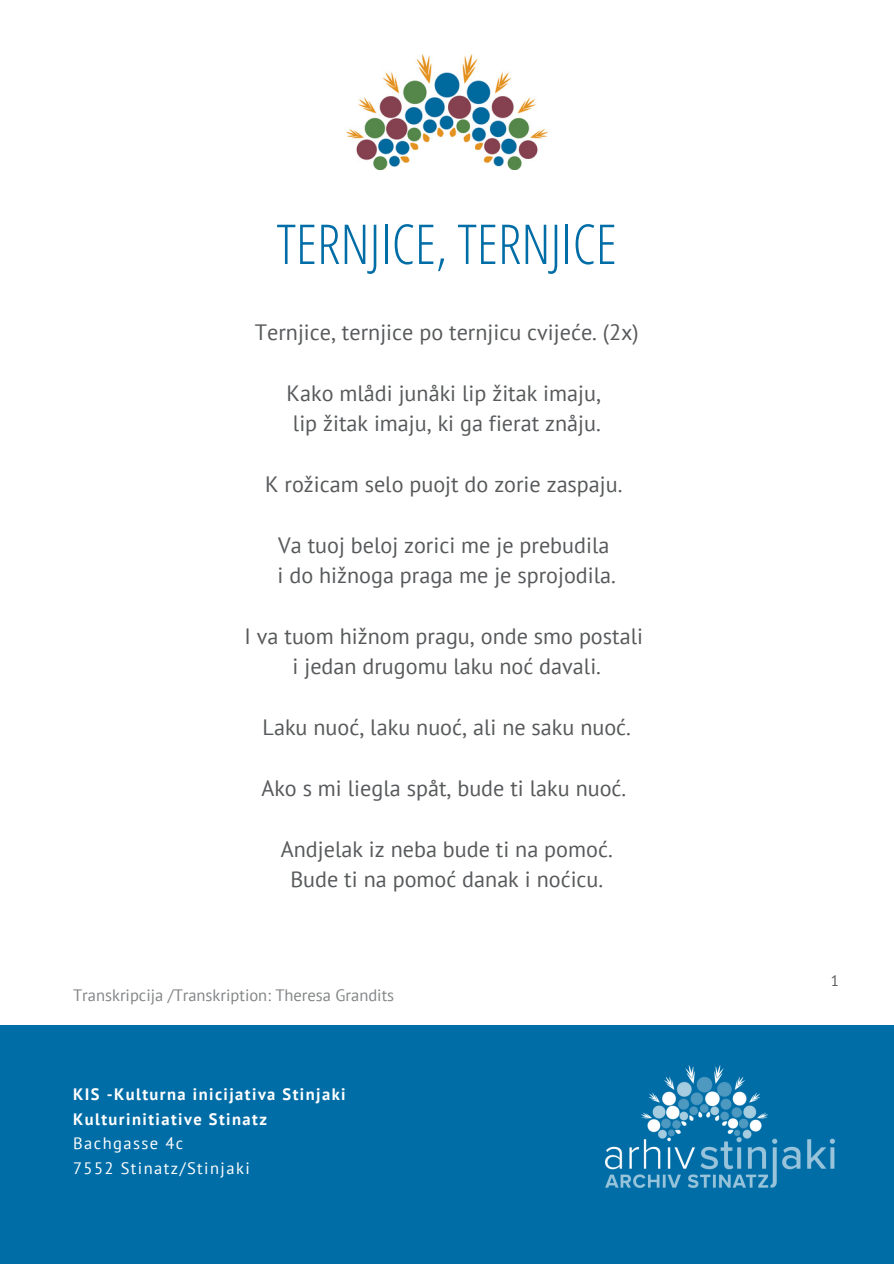
<style>
.page{position:relative;width:894px;height:1264px;background:#fff}
.page>*{position:absolute;margin:0;border:0;box-sizing:border-box;transform-origin:0 0}
.t1{font:300 55.05px "Open Sans Condensed";color:#006da6}
.t2{font:22.2px/30.3px "PT Sans";color:#57595b}
.t3{font:700 16.5px "PT Sans";letter-spacing:.085em;color:#fff}
.t4{font:16.5px "PT Sans";color:#57595b}
.t5{font:16.5px "PT Sans";letter-spacing:.085em;color:#fff}
.t6{font:15px "PT Sans";color:#57595b}
</style>
<div class="page">
<div style="left:0;top:1025px;width:893px;height:238px;background:#006da6"></div>
<img style="left:605px;top:1065px;width:229px;height:122px">
<img style="left:346px;top:55px;width:201px;height:114px">
<p class="t1" style="left:277px;top:205px;width:341px">TERNJICE, TERNJICE</p>
<h1 class="t2" style="left:255px;top:316px;width:385px">Ternjice, ternjice po ternjicu cvijeće. (2x)</h1>
<h2 class="t2" style="left:286px;top:377px;width:316px">Kako mlådi junåki lip žitak imaju, lip žitak imaju, ki ga fierat znåju.</h2>
<h2 class="t2" style="left:265px;top:468px;width:359px">K rožicam selo puojt do zorie zaspaju.</h2>
<h2 class="t2" style="left:277px;top:529px;width:340px">Va tuoj beloj zorici me je prebudila i do hižnoga praga me je sprojodila.</h2>
<h2 class="t2" style="left:244px;top:620px;width:400px;text-align:center">I va tuom hižnom pragu, onde smo postali i jedan drugomu laku noć davali.</h2>
<h2 class="t2" style="left:262px;top:711px;width:370px">Laku nuoć, laku nuoć, ali ne saku nuoć.</h2>
<h2 class="t2" style="left:261px;top:772px;width:366px">Ako s mi liegla spåt, bude ti laku nuoć.</h2>
<h2 class="t2" style="left:281px;top:833px;width:333px;text-align:center">Andjelak iz neba bude ti na pomoć.<br>Bude ti na pomoć danak i noćicu.</h2>
<p class="t4" style="left:73px;top:984px;width:322px">Transkripcija /Transkription: Theresa Grandits</p>
<p class="t3" style="left:73px;top:1082px;width:274px">KIS -Kulturna inicijativa Stinjaki</p>
<p class="t3" style="left:73px;top:1107px;width:195px">Kulturinitiative Stinatz</p>
<p class="t5" style="left:73px;top:1132px;width:112px">Bachgasse 4c</p>
<p class="t5" style="left:73px;top:1157px;width:178px">7552 Stinatz/Stinjaki</p>
<p class="t6" style="left:830px;top:971px;width:10px">1</p>
</div>
